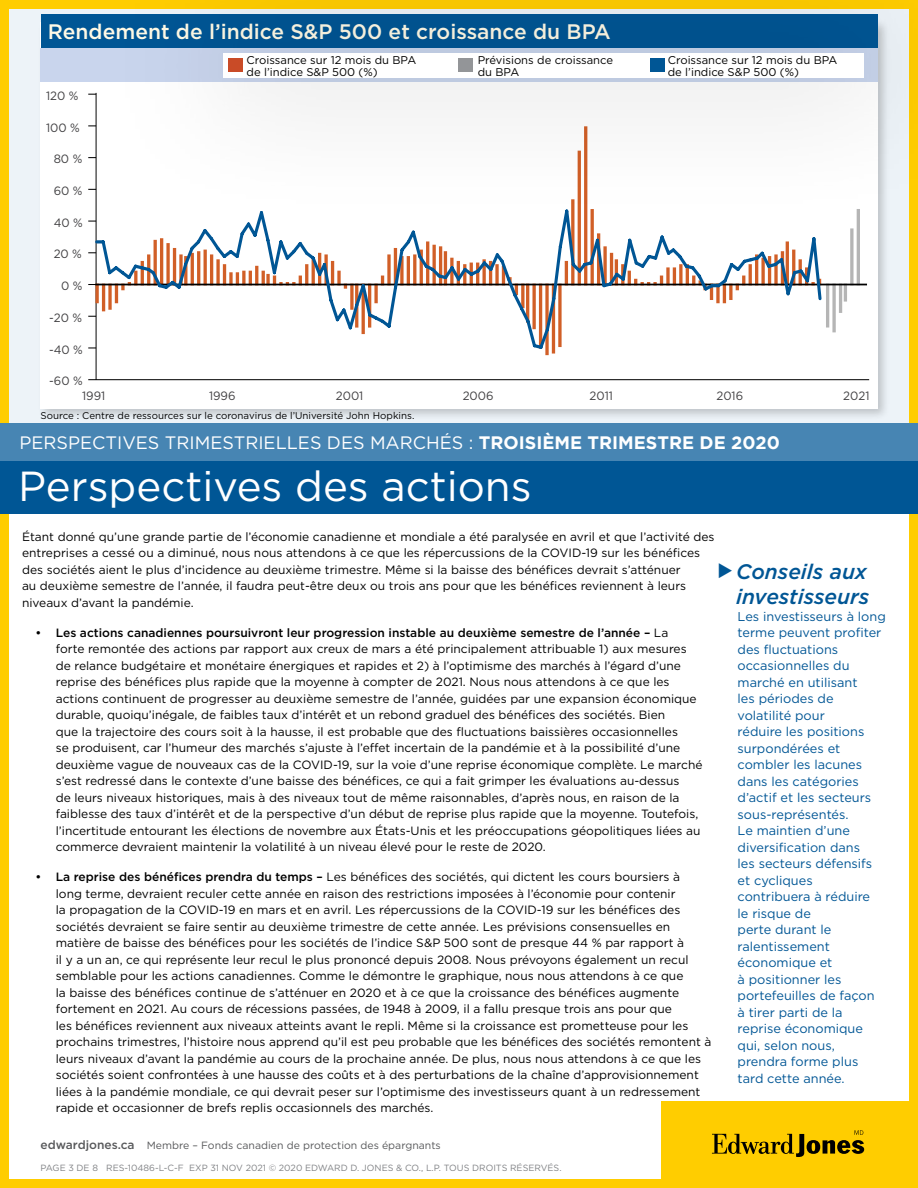
<style>
.page{position:relative;width:918px;height:1188px;background:#fff}
.page>*{position:absolute;margin:0;border:0;box-sizing:border-box;transform-origin:0 0}
.t1{font:42px "Gotham";color:#fff}
.t2{font:500 21px "Gotham";color:#fffae6}
.t3{font:italic 500 21px/25.5px "Gotham";color:#005695;text-align:right}
.t4{font:18px "Gotham";color:#fff}
.t5{font:12.75px/16.5px "Gotham";color:#005695}
.t6{font:12px/16.5px "Gotham";color:#000}
.t7{font:12px "Gotham";color:#414042;scale:.96 1}
.t8{font:11.25px/12px "Gotham";color:#000}
.t9{font:10.5px "Gotham";color:#58595b}
.t10{font:9.75px "Gotham";color:#000}
.t11{font:9px "Gotham";color:#808285}
.s1{font-weight:700}
.s2{font-weight:500}
.s3{font-weight:500;font-size:12px}
</style>
<div class="page">
<div style="left:1px;top:0;width:917px;height:466px;background:#edf3f8"></div>
<div style="left:0;top:0;width:918px;height:1188px;border:9px solid #ffcd00"></div>
<div style="left:662px;top:1102px;width:256px;height:86px;background:#ffcd00"></div>
<div style="left:0;top:423px;width:918px;height:91px;background:#005695"></div>
<div style="left:0;top:423px;width:918px;height:38px;background:#4785b3"></div>
<svg style="left:712px;top:1130px;width:152px;height:27px"></svg>
<div style="left:37px;top:18px;width:854px;height:403px;background:#000;opacity:.2"></div>
<div style="left:40px;top:22px;width:838px;height:386px;background:#fff"></div>
<hr style="left:96px;top:93px;width:1px;height:287px;background:#000">
<svg style="left:842px;top:285px;width:2px;height:27px"></svg>
<div style="left:832px;top:284px;width:4px;height:48px;border:2px solid #b5b5b5"></div>
<div style="left:826px;top:284px;width:3px;height:44px;border:2px solid #b5b5b5"></div>
<div style="left:839px;top:284px;width:3px;height:29px;border:2px solid #b5b5b5"></div>
<div style="left:844px;top:284px;width:3px;height:18px;border:2px solid #b5b5b5"></div>
<div style="left:857px;top:209px;width:3px;height:76px;border:2px solid #b5b5b5"></div>
<div style="left:850px;top:228px;width:4px;height:57px;border:2px solid #b5b5b5"></div>
<hr style="left:88px;top:379px;width:781px;height:1px;background:#000">
<hr style="left:95px;top:284px;width:772px;height:1px;background:#000">
<svg style="left:94px;top:227px;width:729px;height:124px"></svg>
<div style="left:41px;top:14px;width:837px;height:35px;background:#005695"></div>
<div style="left:40px;top:49px;width:838px;height:33px;background:#c9d5ed"></div>
<div style="left:87px;top:0;width:831px;height:227px;background:#000;opacity:.12"></div>
<div style="left:223px;top:53px;width:641px;height:25px;background:#fff"></div>
<div style="left:228px;top:58px;width:14px;height:13px;background:#c94b27"></div>
<div style="left:651px;top:58px;width:14px;height:13px;background:#005695"></div>
<div style="left:459px;top:58px;width:14px;height:13px;background:#939598"></div>
<h2 class="t2" style="left:48px;top:18px;width:564px">Rendement de l’indice S&amp;P 500 et croissance du BPA</h2>
<p class="t8" style="left:247px;top:53px;width:171px">Croissance sur 12 mois du BPA de l’indice S&amp;P 500 (%)</p>
<p class="t8" style="left:668px;top:53px;width:171px">Croissance sur 12 mois du BPA de l’indice S&amp;P 500 (%)</p>
<p class="t8" style="left:478px;top:53px;width:137px">Prévisions de croissance du BPA</p>
<p class="t7" style="left:46px;top:88px;width:35px">120 %</p>
<p class="t7" style="left:46px;top:120px;width:37px">100 %</p>
<p class="t7" style="left:54px;top:151px;width:31px">80 %</p>
<p class="t7" style="left:54px;top:183px;width:32px">60 %</p>
<p class="t7" style="left:54px;top:215px;width:32px">40 %</p>
<p class="t7" style="left:54px;top:247px;width:31px">20 %</p>
<p class="t7" style="left:61px;top:278px;width:24px">0 %</p>
<p class="t7" style="left:49px;top:310px;width:36px">-20 %</p>
<p class="t7" style="left:49px;top:342px;width:37px">-40 %</p>
<p class="t7" style="left:49px;top:373px;width:36px">-60 %</p>
<p class="t7" style="left:82px;top:388px;width:26px">1991</p>
<p class="t7" style="left:209px;top:388px;width:29px">1996</p>
<p class="t7" style="left:336px;top:388px;width:30px">2001</p>
<p class="t7" style="left:463px;top:388px;width:34px">2006</p>
<p class="t7" style="left:590px;top:388px;width:26px">2011</p>
<p class="t7" style="left:716px;top:388px;width:29px">2016</p>
<p class="t7" style="left:843px;top:388px;width:29px">2021</p>
<p class="t10" style="left:40px;top:409px;width:375px">Source : Centre de ressources sur le coronavirus de l’Université John Hopkins.</p>
<h3 class="t4" style="left:20px;top:431px;width:762px">PERSPECTIVES TRIMESTRIELLES DES MARCHÉS : <span class="s1">TROISIÈME TRIMESTRE DE 2020</span></h3>
<h1 class="t1" style="left:18px;top:459px;width:515px">Perspectives des actions</h1>
<p class="t6" style="left:22px;top:528px;width:694px">Étant donné qu’une grande partie de l’économie canadienne et mondiale a été paralysée en avril et que l’activité des entreprises a cessé ou a diminué, nous nous attendons à ce que les répercussions de la COVID-19 sur les bénéfices des sociétés aient le plus d’incidence au deuxième trimestre. Même si la baisse des bénéfices devrait s’atténuer<br>au deuxième semestre de l’année, il faudra peut-être deux ou trois ans pour que les bénéfices reviennent à leurs niveaux d’avant la pandémie.</p>
<p class="t6" style="left:56px;top:624px;width:648px;text-indent:-20px"><span class="s2">• Les actions canadiennes poursuivront leur progression instable au deuxième semestre de l’année –</span> La<br>forte remontée des actions par rapport aux creux de mars a été principalement attribuable 1) aux mesures de relance budgétaire et monétaire énergiques et rapides et 2) à l’optimisme des marchés à l’égard d’une reprise des bénéfices plus rapide que la moyenne à compter de 2021. Nous nous attendons à ce que les actions continuent de progresser au deuxième semestre de l’année, guidées par une expansion économique durable, quoiqu’inégale, de faibles taux d’intérêt et un rebond graduel des bénéfices des sociétés. Bien<br>que la trajectoire des cours soit à la hausse, il est probable que des fluctuations baissières occasionnelles<br>se produisent, car l’humeur des marchés s’ajuste à l’effet incertain de la pandémie et à la possibilité d’une deuxième vague de nouveaux cas de la COVID-19, sur la voie d’une reprise économique complète. Le marché s’est redressé dans le contexte d’une baisse des bénéfices, ce qui a fait grimper les évaluations au-dessus<br>de leurs niveaux historiques, mais à des niveaux tout de même raisonnables, d’après nous, en raison de la faiblesse des taux d’intérêt et de la perspective d’un début de reprise plus rapide que la moyenne. Toutefois, l’incertitude entourant les élections de novembre aux États-Unis et les préoccupations géopolitiques liées au commerce devraient maintenir la volatilité à un niveau élevé pour le reste de 2020.</p>
<p class="t6" style="left:56px;top:869px;width:657px;text-indent:-20px"><span class="s2">• La reprise des bénéfices prendra du temps –</span> Les bénéfices des sociétés, qui dictent les cours boursiers à<br>long terme, devraient reculer cette année en raison des restrictions imposées à l’économie pour contenir<br>la propagation de la COVID-19 en mars et en avril. Les répercussions de la COVID-19 sur les bénéfices des sociétés devraient se faire sentir au deuxième trimestre de cette année. Les prévisions consensuelles en matière de baisse des bénéfices pour les sociétés de l’indice S&amp;P 500 sont de presque 44 % par rapport à<br>il y a un an, ce qui représente leur recul le plus prononcé depuis 2008. Nous prévoyons également un recul semblable pour les actions canadiennes. Comme le démontre le graphique, nous nous attendons à ce que<br>la baisse des bénéfices continue de s’atténuer en 2020 et à ce que la croissance des bénéfices augmente fortement en 2021. Au cours de récessions passées, de 1948 à 2009, il a fallu presque trois ans pour que<br>les bénéfices reviennent aux niveaux atteints avant le repli. Même si la croissance est prometteuse pour les prochains trimestres, l’histoire nous apprend qu’il est peu probable que les bénéfices des sociétés remontent à leurs niveaux d’avant la pandémie au cours de la prochaine année. De plus, nous nous attendons à ce que les sociétés soient confrontées à une hausse des coûts et à des perturbations de la chaîne d’approvisionnement liées à la pandémie mondiale, ce qui devrait peser sur l’optimisme des investisseurs quant à un redressement rapide et occasionner de brefs replis occasionnels des marchés.</p>
<h2 class="t3" style="left:717px;top:558px;width:153px">◆ Conseils aux investisseurs</h2>
<p class="t5" style="left:738px;top:608px;width:150px">Les investisseurs à long terme peuvent profiter des fluctuations occasionnelles du marché en utilisant<br>les périodes de volatilité pour<br>réduire les positions surpondérées et combler les lacunes dans les catégories d’actif et les secteurs sous-représentés.<br>Le maintien d’une diversification dans<br>les secteurs défensifs et cycliques contribuera à réduire<br>le risque de<br>perte durant le ralentissement économique et<br>à positionner les portefeuilles de façon<br>à tirer parti de la reprise économique qui, selon nous, prendra forme plus tard cette année.</p>
<p class="t9" style="left:40px;top:1138px;width:402px"><span class="s3">edwardjones.ca</span> Membre – Fonds canadien de protection des épargnants</p>
<p class="t11" style="left:40px;top:1162px;width:523px">PAGE 3 DE 8 RES-10486-L-C-F EXP 31 NOV 2021 © 2020 EDWARD D. JONES &amp; CO., L.P. TOUS DROITS RÉSERVÉS.</p>
</div>
